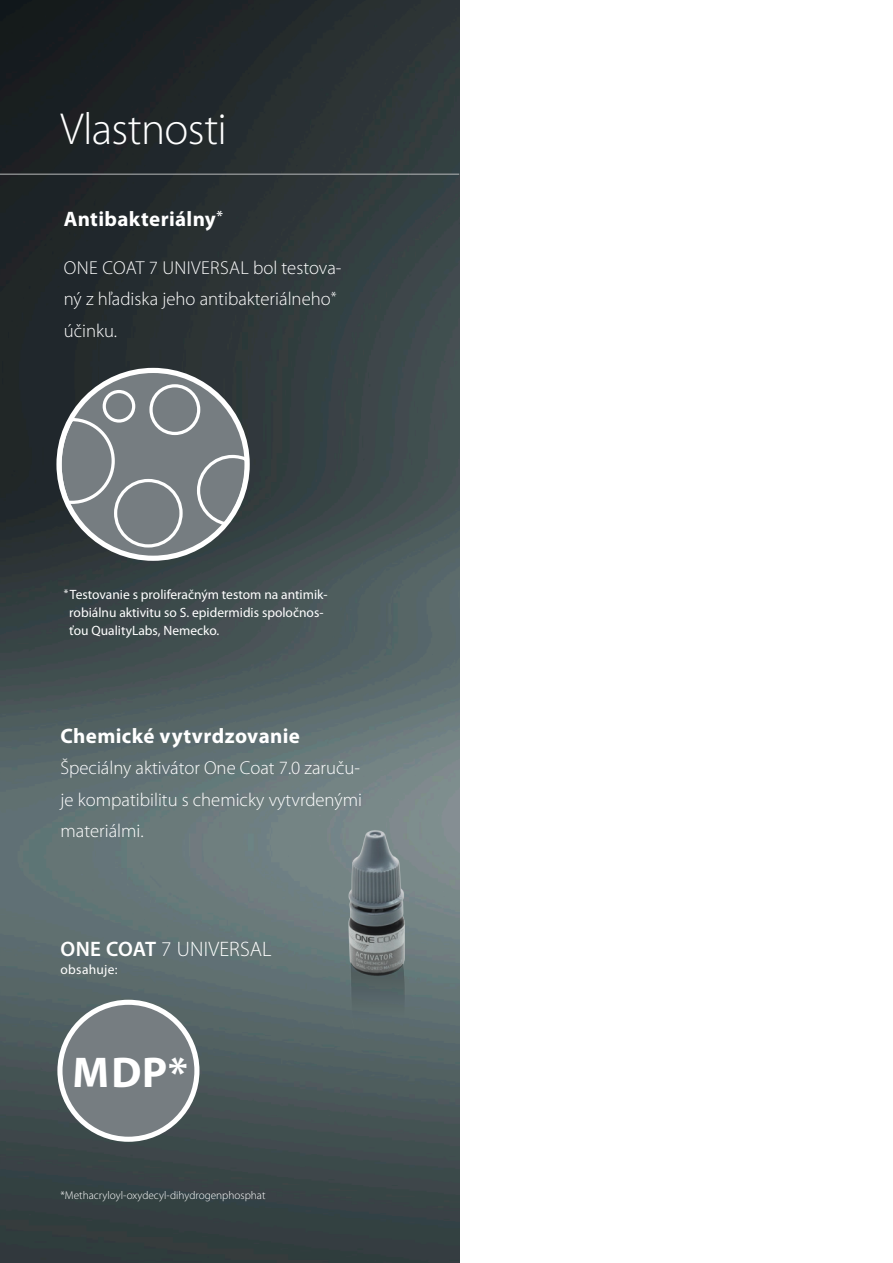
<style>
.page{position:relative;width:893px;height:1263px;background:#fff}
.page>*{position:absolute;margin:0;border:0;box-sizing:border-box;transform-origin:0 0}
.t1{font:300 45px "Myriad Pro";letter-spacing:-.015em;color:#fff}
.t2{font:700 43.2px "Myriad Pro";color:#fff}
.t3{font:700 21px "Myriad Pro";letter-spacing:.015em;color:#fff}
.t4{font:300 21px "Myriad Pro";letter-spacing:.005em;color:#fff}
.t5{font:300 18.75px/31.5px "Myriad Pro";color:#fff}
.t6{font:13.5px/18px "Myriad Pro";color:#fff}
.t7{font:13.5px "Myriad Pro";letter-spacing:.02em;color:#fff}
.t8{font:300 11.25px "Myriad Pro";color:#fff}
.s1{font-size:11.25px}
.s2{font-weight:600}
</style>
<div class="page">
<img style="left:1px;top:0;width:458px;height:1263px">
<img style="left:0;top:0;width:1px;height:1263px">
<hr style="left:0;top:174px;width:459px;height:1px;background:#b0b2b3">
<img style="left:339px;top:821px;width:102px;height:226px">
<div style="left:59px;top:370px;width:188px;height:188px;background:#767d81;border-radius:50%"></div>
<div style="left:103px;top:390px;width:32px;height:33px;border:3px solid #fff;border-radius:50%"></div>
<div style="left:149px;top:384px;width:51px;height:51px;border:3px solid #fff;border-radius:50%"></div>
<div style="left:114px;top:479px;width:69px;height:68px;border:3px solid #fff;border-radius:50%"></div>
<svg style="left:197px;top:453px;width:53px;height:75px"></svg>
<svg style="left:57px;top:407px;width:59px;height:99px"></svg>
<div style="left:60px;top:1002px;width:137px;height:137px;background:#767d81;border-radius:50%"></div>
<div style="left:57px;top:1000px;width:142px;height:142px;border:5px solid #fff;border-radius:50%"></div>
<h1 class="t1" style="left:60px;top:104px;width:168px">Vlastnosti</h1>
<p class="t3" style="left:64px;top:207px;width:161px">Antibakteriálny<sup>*</sup></p>
<p class="t5" style="left:64px;top:252px;width:279px">ONE COAT 7 UNIVERSAL bol testova&shy;ný z hľadiska jeho antibakteriálneho<sup>* </sup>účinku.</p>
<p class="t6" style="left:69px;top:585px;width:260px;text-indent:-6px"><span class="s1">*</span>Testovanie s proliferačným testom na antimik&shy;robiálnu aktivitu so S. epidermidis spoločnos&shy;ťou QualityLabs, Nemecko.</p>
<p class="t3" style="left:60px;top:725px;width:241px">Chemické vytvrdzovanie</p>
<p class="t5" style="left:60px;top:753px;width:303px;text-align:justify">Špeciálny aktivátor One Coat 7.0 zaruču&shy;je kompatibilitu s chemicky vytvrdenými materiálmi.</p>
<p class="t4" style="left:60px;top:937px;width:213px"><span class="s2">ONE COAT</span> 7 UNIVERSAL</p>
<p class="t7" style="left:60px;top:962px;width:59px">obsahuje:</p>
<h2 class="t2" style="left:73px;top:1048px;width:117px">MDP*</h2>
<p class="t8" style="left:60px;top:1188px;width:207px">*Methacryloyl-oxydecyl-dihydrogenphosphat</p>
</div>
